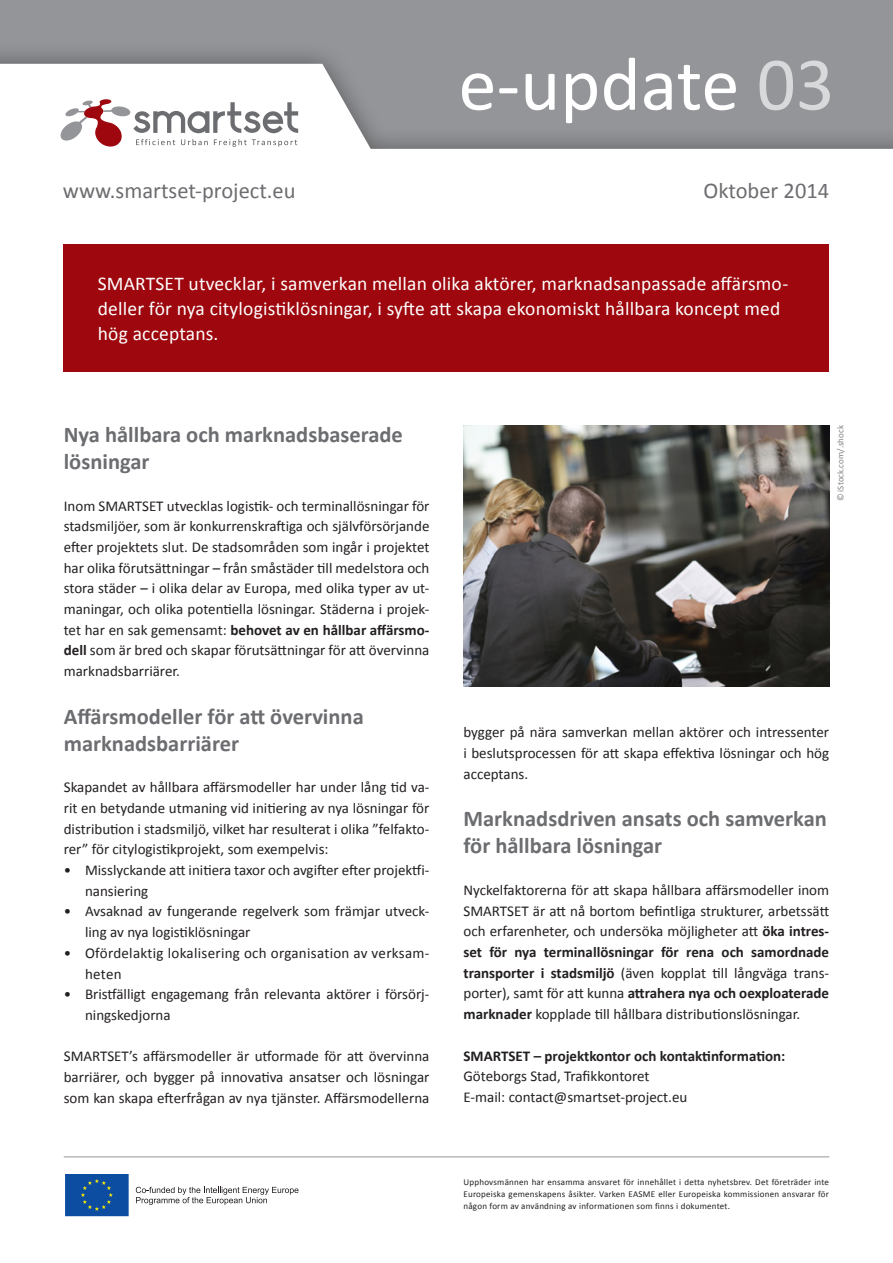
<style>
.page{position:relative;width:893px;height:1263px;background:#fff}
.page>*{position:absolute;margin:0;border:0;box-sizing:border-box;transform-origin:0 0}
.t1{font:76.5px "Calibri";color:#fff}
.t2{font:700 22.5px/27px "Calibri";color:#6c6d70}
.t3{font:22.5px "Calibri";color:#6c6d70}
.t4{font:19.5px/24.8px "Calibri";letter-spacing:.01em;color:#fff}
.t5{font:15px/20.7px "Calibri";color:#231f20;text-align:justify}
.t6{font:15px/20.7px "Calibri";letter-spacing:.02em;color:#231f20}
.t7{font:700 15px "Calibri";color:#231f20}
.t8{font:9px/12px "Calibri";letter-spacing:.025em;color:#231f20;text-align:justify}
.t9{font:9px "Calibri";color:#808285}
.s1{color:#d8d9db}
.s2{font-weight:700}
</style>
<div class="page">
<div style="left:0;top:0;width:893px;height:151px;background:#939598"></div>
<div style="left:0;top:39px;width:893px;height:159px;background:#231f20;opacity:.5"></div>
<svg style="left:0;top:64px;width:893px;height:102px"></svg>
<svg style="left:61px;top:99px;width:237px;height:48px;background:#d8cecf"></svg>
<div style="left:0;top:166px;width:893px;height:44px;background:#fff"></div>
<hr style="left:64px;top:1156px;width:765px;height:1px;background:#939598">
<svg style="left:65px;top:1174px;width:64px;height:43px;background:#18559f"></svg>
<svg style="left:136px;top:1187px;width:162px;height:18px"></svg>
<div style="left:64px;top:244px;width:765px;height:128px;background:#9d070d"></div>
<img style="left:463px;top:425px;width:366px;height:262px">
<h1 class="t1" style="left:458px;top:37px;width:377px">e-update <span class="s1">03</span></h1>
<h2 class="t3" style="left:63px;top:176px;width:234px">www.smartset-project.eu</h2>
<h2 class="t3" style="left:703px;top:176px;width:127px">Oktober 2014</h2>
<h3 class="t4" style="left:98px;top:271px;width:692px">SMARTSET utvecklar, i samverkan mellan olika aktörer, marknadsanpassade affärsmo&shy;deller för nya citylogistiklösningar, i syfte att skapa ekonomiskt hållbara koncept med hög acceptans.</h3>
<h2 class="t2" style="left:64px;top:420px;width:341px">Nya hållbara och marknadsbaserade lösningar</h2>
<p class="t5" style="left:64px;top:494px;width:367px">Inom SMARTSET utvecklas logistik- och terminallösningar för stadsmiljöer, som är konkurrenskraftiga och självförsörjande efter projektets slut. De stadsområden som ingår i projektet har olika förutsättningar – från småstäder till medelstora och stora städer – i olika delar av Europa, med olika typer av ut&shy;maningar, och olika potentiella lösningar. Städerna i projek&shy;tet har en sak gemensamt: <span class="s2">behovet av en hållbar affärsmo&shy;dell</span> som är bred och skapar förutsättningar för att övervinna marknadsbarriärer.</p>
<h2 class="t2" style="left:64px;top:702px;width:301px">Affärsmodeller för att övervinna marknadsbarriärer</h2>
<p class="t5" style="left:64px;top:776px;width:367px">Skapandet av hållbara affärsmodeller har under lång tid va&shy;rit en betydande utmaning vid initiering av nya lösningar för distribution i stadsmiljö, vilket har resulterat i olika ”felfakto&shy;rer” för citylogistikprojekt, som exempelvis:</p>
<p class="t5" style="left:85px;top:859px;width:346px;text-indent:-21px">• Misslyckande att initiera taxor och avgifter efter projektfi&shy;nansiering</p>
<p class="t5" style="left:85px;top:900px;width:346px;text-indent:-21px">• Avsaknad av fungerande regelverk som främjar utveck&shy;ling av nya logistiklösningar</p>
<p class="t6" style="left:85px;top:942px;width:346px;text-indent:-21px">• Ofördelaktig lokalisering och organisation av verksam&shy;heten</p>
<p class="t5" style="left:85px;top:983px;width:346px;text-indent:-21px">• Bristfälligt engagemang från relevanta aktörer i försörj&shy;ningskedjorna</p>
<p class="t5" style="left:64px;top:1045px;width:367px">SMARTSET’s affärsmodeller är utformade för att övervinna barriärer, och bygger på innovativa ansatser och lösningar som kan skapa efterfrågan av nya tjänster. Affärsmodellerna</p>
<p class="t9" style="left:835px;top:501px;width:77px;rotate:-90deg">© iStock.com/.shock</p>
<p class="t5" style="left:463px;top:721px;width:367px">bygger på nära samverkan mellan aktörer och intressenter i beslutsprocessen för att skapa effektiva lösningar och hög acceptans.</p>
<h2 class="t2" style="left:463px;top:804px;width:365px">Marknadsdriven ansats och samverkan för hållbara lösningar</h2>
<p class="t5" style="left:463px;top:879px;width:367px">Nyckelfaktorerna för att skapa hållbara affärsmodeller inom SMARTSET är att nå bortom befintliga strukturer, arbetssätt och erfarenheter, och undersöka möjligheter att <span class="s2">öka intres&shy;set för nya terminallösningar för rena och samordnade transporter i stadsmiljö</span> (även kopplat till långväga trans&shy;porter), samt för att kunna <span class="s2">attrahera nya och oexploaterade marknader</span> kopplade till hållbara distributionslösningar.</p>
<p class="t7" style="left:463px;top:1046px;width:323px">SMARTSET – projektkontor och kontaktinformation:</p>
<p class="t5" style="left:463px;top:1065px;width:225px">Göteborgs Stad, Trafikkontoret<br>E-mail: contact@smartset-project.eu</p>
<p class="t8" style="left:463px;top:1176px;width:367px">Upphovsmännen har ensamma ansvaret för innehållet i detta nyhetsbrev. Det företräder inte Europeiska gemenskapens åsikter. Varken EASME eller Europeiska kommissionen ansvarar för någon form av användning av informationen som finns i dokumentet.</p>
</div>
